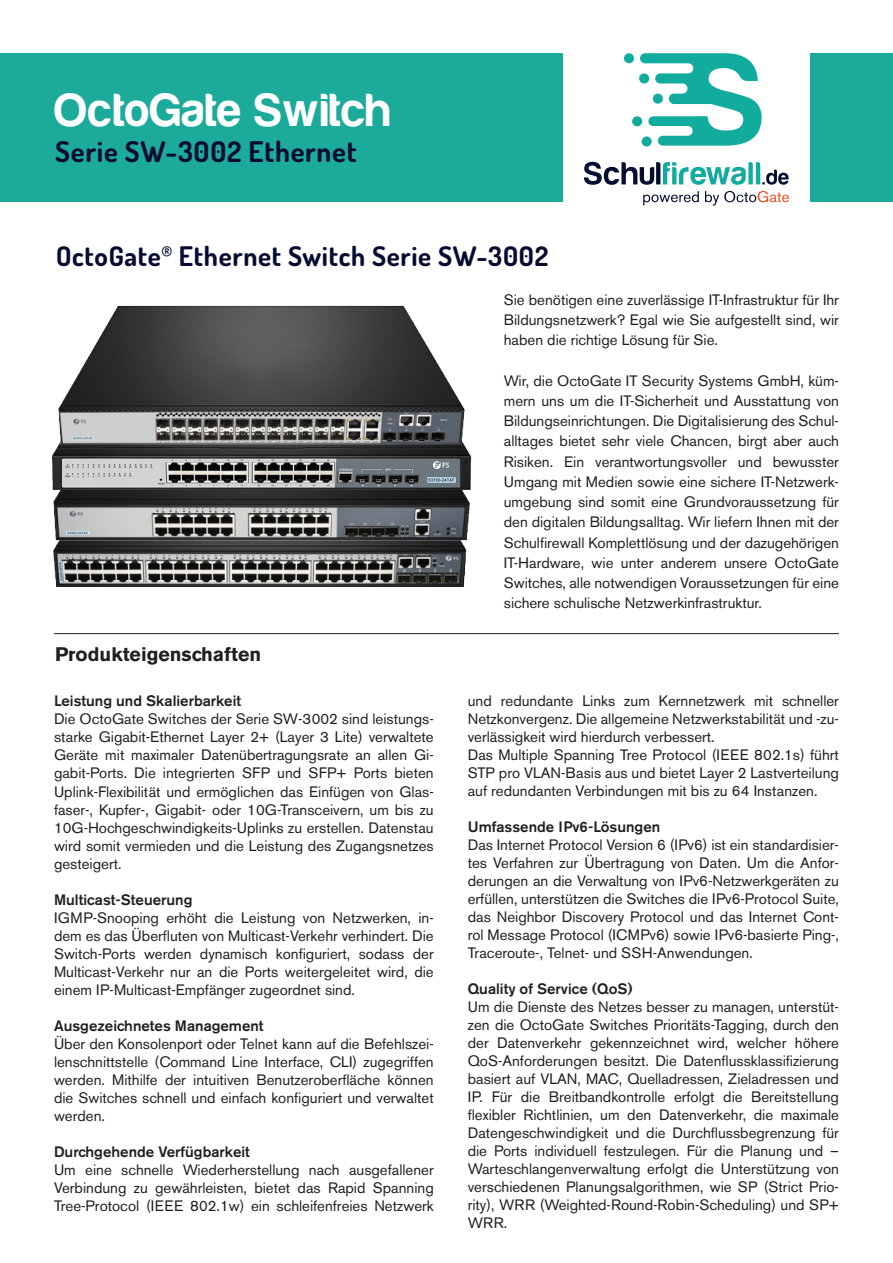
<style>
.page{position:relative;width:893px;height:1263px;background:#fff}
.page>*{position:absolute;margin:0;border:0;box-sizing:border-box;transform-origin:0 0}
.t1{font:48px "Harabara";letter-spacing:.025em;color:#fff}
.t2{font:700 28.5px "Dosis";letter-spacing:.025em;color:#050c30}
.t3{font:700 27px "Dosis";letter-spacing:.025em;color:#050c30}
.t4{font:700 19.5px "Akzidenz Grotesk BE";color:#231f20}
.t5{font:15px/18px "Akzidenz Grotesk BE";color:#231f20;text-align:justify}
.t6{font:500 15px "Akzidenz Grotesk BE";color:#231f20}
</style>
<div class="page">
<div style="left:0;top:53px;width:563px;height:149px;background:#1cab9b"></div>
<div style="left:810px;top:53px;width:83px;height:149px;background:#1cab9b"></div>
<svg style="left:584px;top:162px;width:205px;height:23px"></svg>
<div style="left:624px;top:53px;width:10px;height:10px;background:#12ac9f;border-radius:50%"></div>
<div style="left:632px;top:116px;width:10px;height:10px;background:#12ac9f;border-radius:50%"></div>
<svg style="left:640px;top:53px;width:122px;height:93px"></svg>
<svg style="left:643px;top:191px;width:56px;height:14px"></svg>
<svg style="left:705px;top:191px;width:84px;height:15px"></svg>
<hr style="left:54px;top:633px;width:785px;height:1px;background:#231f20">
<img style="left:53px;top:552px;width:414px;height:35px">
<img style="left:53px;top:500px;width:417px;height:52px">
<img style="left:52px;top:449px;width:420px;height:51px">
<img style="left:56px;top:305px;width:411px;height:144px">
<p class="t1" style="left:55px;top:85px;width:337px">OctoGate Switch</p>
<p class="t2" style="left:55px;top:133px;width:303px">Serie SW-3002 Ethernet</p>
<p class="t3" style="left:56px;top:239px;width:494px">OctoGate<sup>®</sup> Ethernet Switch Serie SW-3002</p>
<p class="t4" style="left:55px;top:643px;width:207px">Produkteigenschaften</p>
<p class="t6" style="left:54px;top:692px;width:189px">Leistung und Skalierbarkeit</p>
<p class="t5" style="left:54px;top:710px;width:381px">Die OctoGate Switches der Serie SW-3002 sind leistungs&shy;starke Gigabit-Ethernet Layer 2+ (Layer 3 Lite) verwaltete Geräte mit maximaler Datenübertragungsrate an allen Gi&shy;gabit-Ports. Die integrierten SFP und SFP+ Ports bieten Uplink-Flexibilität und ermöglichen das Einfügen von Glas&shy;faser-, Kupfer-, Gigabit- oder 10G-Transceivern, um bis zu 10G-Hochgeschwindigkeits-Uplinks zu erstellen. Datenstau wird somit vermieden und die Leistung des Zugangsnetzes gesteigert.</p>
<p class="t6" style="left:54px;top:890px;width:140px">Multicast-Steuerung</p>
<p class="t5" style="left:54px;top:908px;width:381px">IGMP-Snooping erhöht die Leistung von Netzwerken, in&shy;dem es das Überfluten von Multicast-Verkehr verhindert. Die Switch-Ports werden dynamisch konfiguriert, sodass der Multicast-Verkehr nur an die Ports weitergeleitet wird, die einem IP-Multicast-Empfänger zugeordnet sind.</p>
<p class="t6" style="left:54px;top:1016px;width:211px">Ausgezeichnetes Management</p>
<p class="t5" style="left:54px;top:1034px;width:381px">Über den Konsolenport oder Telnet kann auf die Befehlszei&shy;lenschnittstelle (Command Line Interface, CLI) zugegriffen werden. Mithilfe der intuitiven Benutzeroberfläche können die Switches schnell und einfach konfiguriert und verwaltet werden.</p>
<p class="t6" style="left:54px;top:1142px;width:197px">Durchgehende Verfügbarkeit</p>
<p class="t5" style="left:54px;top:1160px;width:381px">Um eine schnelle Wiederherstellung nach ausgefallener Verbindung zu gewährleisten, bietet das Rapid Spanning Tree-Protocol (IEEE 802.1w) ein schleifenfreies Netzwerk</p>
<p class="t5" style="left:504px;top:289px;width:337px;line-height:20.2px">Sie benötigen eine zuverlässige IT-Infrastruktur für Ihr Bildungsnetzwerk? Egal wie Sie aufgestellt sind, wir haben die richtige Lösung für Sie.</p>
<p class="t5" style="left:504px;top:370px;width:337px;line-height:20.2px">Wir, die OctoGate IT Security Systems GmbH, küm&shy;mern uns um die IT-Sicherheit und Ausstattung von Bildungseinrichtungen. Die Digitalisierung des Schul&shy;alltages bietet sehr viele Chancen, birgt aber auch Risiken. Ein verantwortungsvoller und bewusster Umgang mit Medien sowie eine sichere IT-Netzwerk&shy;umgebung sind somit eine Grundvoraussetzung für den digitalen Bildungsalltag. Wir liefern Ihnen mit der Schulfirewall Komplettlösung und der dazugehörigen IT-Hardware, wie unter anderem unsere OctoGate Switches, alle notwendigen Voraussetzungen für eine sichere schulische Netzwerkinfrastruktur.</p>
<p class="t5" style="left:468px;top:692px;width:373px">und redundante Links zum Kernnetzwerk mit schneller Netzkonvergenz. Die allgemeine Netzwerkstabilität und -zu&shy;verlässigkeit wird hierdurch verbessert.</p>
<p class="t5" style="left:468px;top:746px;width:373px">Das Multiple Spanning Tree Protocol (IEEE 802.1s) führt STP pro VLAN-Basis aus und bietet Layer 2 Lastverteilung auf redundanten Verbindungen mit bis zu 64 Instanzen.</p>
<p class="t6" style="left:468px;top:817px;width:194px">Umfassende IPv6-Lösungen</p>
<p class="t5" style="left:468px;top:836px;width:373px">Das Internet Protocol Version 6 (IPv6) ist ein standardisier&shy;tes Verfahren zur Übertragung von Daten. Um die Anfor&shy;derungen an die Verwaltung von IPv6-Netzwerkgeräten zu erfüllen, unterstützen die Switches die IPv6-Protocol Suite, das Neighbor Discovery Protocol und das Internet Cont&shy;rol Message Protocol (ICMPv6) sowie IPv6-basierte Ping-, Traceroute-, Telnet- und SSH-Anwendungen.</p>
<p class="t6" style="left:468px;top:979px;width:166px">Quality of Service (QoS)</p>
<p class="t5" style="left:468px;top:998px;width:373px">Um die Dienste des Netzes besser zu managen, unterstüt&shy;zen die OctoGate Switches Prioritäts-Tagging, durch den der Datenverkehr gekennzeichnet wird, welcher höhere QoS-Anforderungen besitzt. Die Datenflussklassifizierung basiert auf VLAN, MAC, Quelladressen, Zieladressen und IP. Für die Breitbandkontrolle erfolgt die Bereitstellung flexibler Richtlinien, um den Datenverkehr, die maximale Datengeschwindigkeit und die Durchflussbegrenzung für die Ports individuell festzulegen. Für die Planung und – Warteschlangenverwaltung erfolgt die Unterstützung von verschiedenen Planungsalgorithmen, wie SP (Strict Prio&shy;rity), WRR (Weighted-Round-Robin-Scheduling) und SP+ WRR.</p>
</div>
